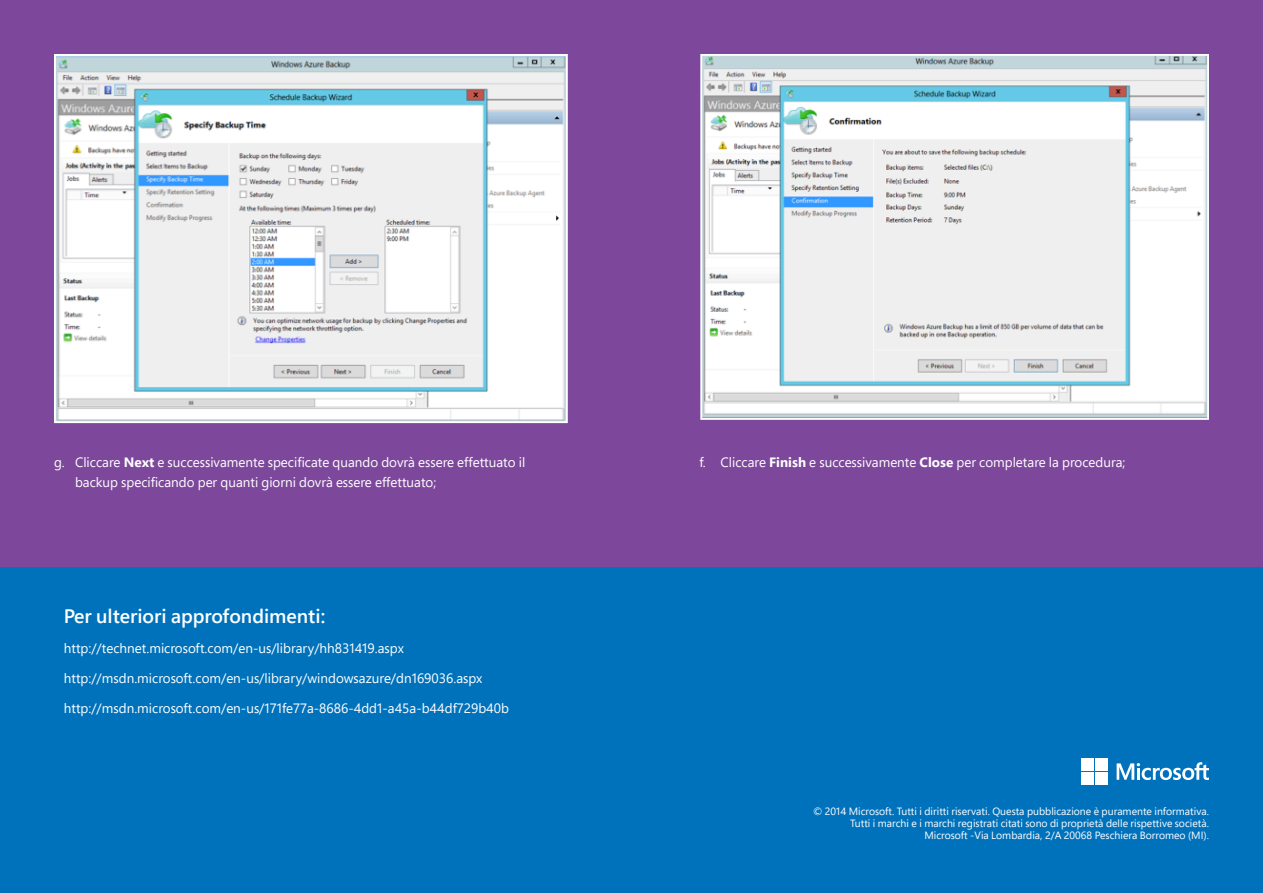
<style>
.page{position:relative;width:1263px;height:893px;background:#fff}
.page>*{position:absolute;margin:0;border:0;box-sizing:border-box;transform-origin:0 0}
.t1{font:600 19.5px "Segoe Pro";color:#fff}
.t2{font:13.5px/19.5px "Segoe Pro";color:#fff}
.t3{font:10.5px "Segoe Pro";color:#fff}
.s1{font-weight:700}
</style>
<div class="page">
<div style="left:0;top:0;width:1263px;height:568px;background:#7d489c"></div>
<img style="left:57px;top:57px;width:508px;height:363px">
<div style="left:54px;top:54px;width:514px;height:369px;border:2px solid #fff"></div>
<img style="left:703px;top:57px;width:503px;height:360px">
<div style="left:700px;top:54px;width:509px;height:366px;border:2px solid #fff"></div>
<div style="left:0;top:568px;width:1263px;height:325px;background:#0072bc"></div>
<svg style="left:1116px;top:762px;width:93px;height:18px"></svg>
<div style="left:1081px;top:758px;width:13px;height:13px;background:#fff"></div>
<div style="left:1095px;top:758px;width:13px;height:13px;background:#fff"></div>
<div style="left:1081px;top:772px;width:13px;height:13px;background:#fff"></div>
<div style="left:1095px;top:772px;width:13px;height:13px;background:#fff"></div>
<p class="t2" style="left:75px;top:452px;width:452px;text-indent:-21px">g. Cliccare <span class="s1">Next</span> e successivamente specificate quando dovrà essere effettuato il backup specificando per quanti giorni dovrà essere effettuato;</p>
<p class="t2" style="left:699px;top:452px;width:427px">f. Cliccare <span class="s1">Finish</span> e successivamente <span class="s1">Close</span> per completare la procedura;</p>
<p class="t1" style="left:64px;top:603px;width:263px">Per ulteriori approfondimenti:</p>
<p class="t2" style="left:64px;top:639px;width:342px">http://technet.microsoft.com/en-us/library/hh831419.aspx</p>
<p class="t2" style="left:64px;top:669px;width:420px">http://msdn.microsoft.com/en-us/library/windowsazure/dn169036.aspx</p>
<p class="t2" style="left:64px;top:699px;width:447px">http://msdn.microsoft.com/en-us/171fe77a-8686-4dd1-a45a-b44df729b40b</p>
<p class="t3" style="left:813px;top:804px;width:397px">© 2014 Microsoft. Tutti i diritti riservati. Questa pubblicazione è puramente informativa.</p>
<p class="t3" style="left:850px;top:816px;width:360px">Tutti i marchi e i marchi registrati citati sono di proprietà delle rispettive società.</p>
<p class="t3" style="left:924px;top:828px;width:286px">Microsoft -Via Lombardia, 2/A 20068 Peschiera Borromeo (MI).</p>
</div>
